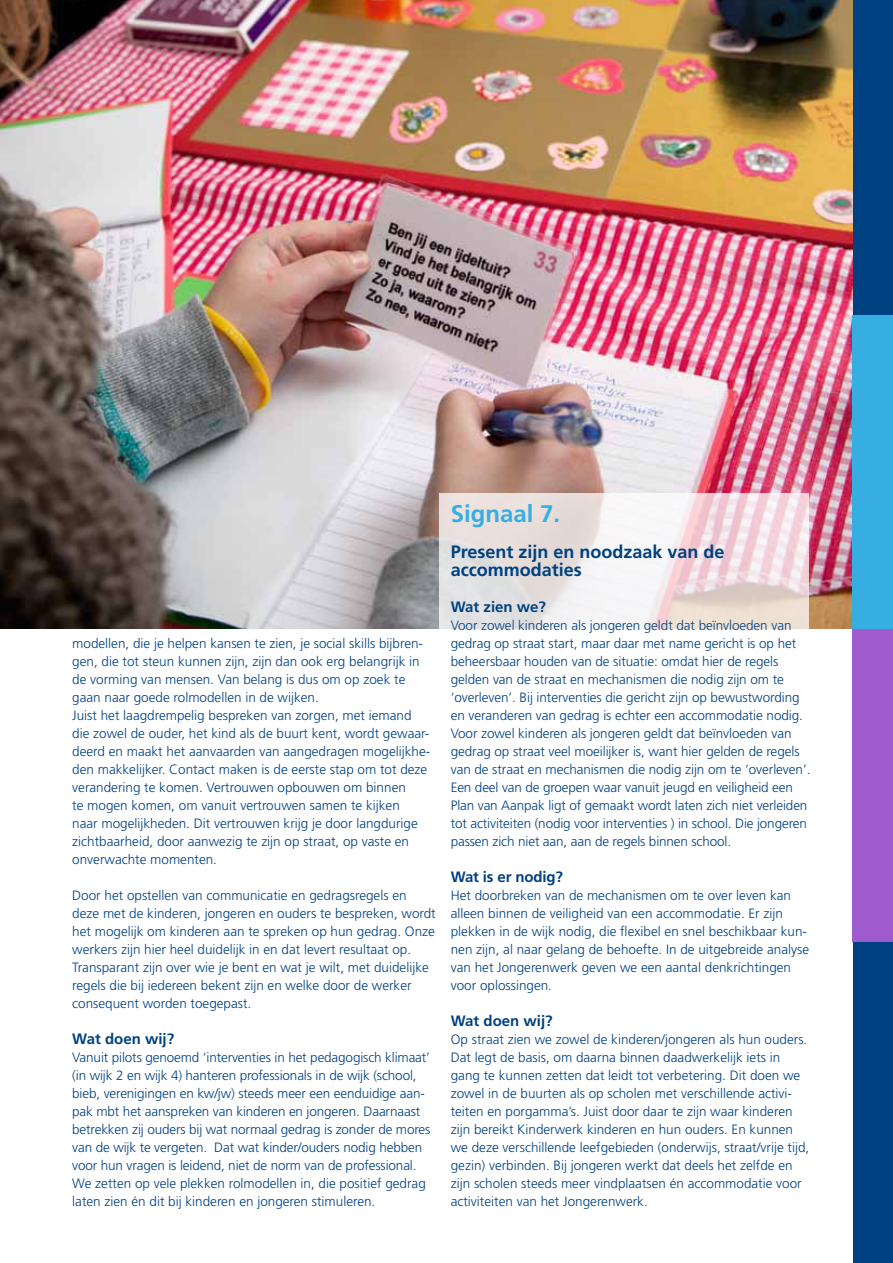
<style>
.page{position:relative;width:893px;height:1263px;background:#004181}
.page>*{position:absolute;margin:0;border:0;box-sizing:border-box;transform-origin:0 0}
.t1{font:700 24px "Frutiger";color:#36aee2}
.t2{font:700 18px/18px "Frutiger";color:#004181}
.t3{font:700 15px "Frutiger";color:#004181}
.t4{font:300 13.5px/18px "Frutiger";color:#004181}
</style>
<div class="page">
<div style="left:0;top:33px;width:852px;height:1230px;background:#fff"></div>
<img style="left:0;top:0;width:853px;height:629px">
<div style="left:852px;top:629px;width:41px;height:313px;background:#9f5acd"></div>
<div style="left:852px;top:316px;width:41px;height:313px;background:#36aee2"></div>
<svg style="left:439px;top:493px;width:370px;height:136px"></svg>
<p class="t4" style="left:72px;top:634px;width:360px">modellen, die je helpen kansen te zien, je social skills bijbren&shy;gen, die tot steun kunnen zijn, zijn dan ook erg belangrijk in de vorming van mensen. Van belang is dus om op zoek te gaan naar goede rolmodellen in de wijken.<br>Juist het laagdrempelig bespreken van zorgen, met iemand die zowel de ouder, het kind als de buurt kent, wordt gewaar&shy;deerd en maakt het aanvaarden van aangedragen mogelijkhe&shy;den makkelijker. Contact maken is de eerste stap om tot deze verandering te komen. Vertrouwen opbouwen om binnen<br>te mogen komen, om vanuit vertrouwen samen te kijken<br>naar mogelijkheden. Dit vertrouwen krijg je door langdurige zichtbaarheid, door aanwezig te zijn op straat, op vaste en onverwachte momenten.</p>
<p class="t4" style="left:72px;top:886px;width:365px">Door het opstellen van communicatie en gedragsregels en deze met de kinderen, jongeren en ouders te bespreken, wordt het mogelijk om kinderen aan te spreken op hun gedrag. Onze werkers zijn hier heel duidelijk in en dat levert resultaat op.<br>Transparant zijn over wie je bent en wat je wilt, met duidelijke regels die bij iedereen bekent zijn en welke door de werker consequent worden toegepast.</p>
<p class="t3" style="left:72px;top:1030px;width:103px">Wat doen wij?</p>
<p class="t4" style="left:72px;top:1048px;width:360px">Vanuit pilots genoemd ‘interventies in het pedagogisch klimaat’ (in wijk 2 en wijk 4) hanteren professionals in de wijk (school, bieb, verenigingen en kw/jw) steeds meer een eenduidige aan&shy;pak mbt het aanspreken van kinderen en jongeren. Daarnaast betrekken zij ouders bij wat normaal gedrag is zonder de mores van de wijk te vergeten. Dat wat kinder/ouders nodig hebben voor hun vragen is leidend, niet de norm van de professional.<br>We zetten op vele plekken rolmodellen in, die positief gedrag laten zien én dit bij kinderen en jongeren stimuleren.</p>
<h1 class="t1" style="left:451px;top:500px;width:111px">Signaal 7.</h1>
<h2 class="t2" style="left:451px;top:543px;width:275px">Present zijn en noodzaak van de accommodaties</h2>
<p class="t3" style="left:451px;top:598px;width:97px">Wat zien we?</p>
<p class="t4" style="left:451px;top:616px;width:361px">Voor zowel kinderen als jongeren geldt dat beïnvloeden van gedrag op straat start, maar daar met name gericht is op het beheersbaar houden van de situatie: omdat hier de regels gelden van de straat en mechanismen die nodig zijn om te ‘overleven’. Bij interventies die gericht zijn op bewustwording en veranderen van gedrag is echter een accommodatie nodig.<br>Voor zowel kinderen als jongeren geldt dat beïnvloeden van gedrag op straat veel moeilijker is, want hier gelden de regels van de straat en mechanismen die nodig zijn om te ‘overleven’.<br>Een deel van de groepen waar vanuit jeugd en veiligheid een Plan van Aanpak ligt of gemaakt wordt laten zich niet verleiden tot activiteiten (nodig voor interventies ) in school. Die jongeren passen zich niet aan, aan de regels binnen school.</p>
<p class="t3" style="left:451px;top:868px;width:114px">Wat is er nodig?</p>
<p class="t4" style="left:451px;top:886px;width:360px">Het doorbreken van de mechanismen om te over leven kan alleen binnen de veiligheid van een accommodatie. Er zijn plekken in de wijk nodig, die flexibel en snel beschikbaar kun&shy;nen zijn, al naar gelang de behoefte. In de uitgebreide analyse van het Jongerenwerk geven we een aantal denkrichtingen voor oplossingen.</p>
<p class="t3" style="left:451px;top:1012px;width:103px">Wat doen wij?</p>
<p class="t4" style="left:451px;top:1030px;width:360px">Op straat zien we zowel de kinderen/jongeren als hun ouders.<br>Dat legt de basis, om daarna binnen daadwerkelijk iets in gang te kunnen zetten dat leidt tot verbetering. Dit doen we zowel in de buurten als op scholen met verschillende activi&shy;teiten en porgamma’s. Juist door daar te zijn waar kinderen zijn bereikt Kinderwerk kinderen en hun ouders. En kunnen we deze verschillende leefgebieden (onderwijs, straat/vrije tijd, gezin) verbinden. Bij jongeren werkt dat deels het zelfde en zijn scholen steeds meer vindplaatsen én accommodatie voor activiteiten van het Jongerenwerk.</p>
</div>
